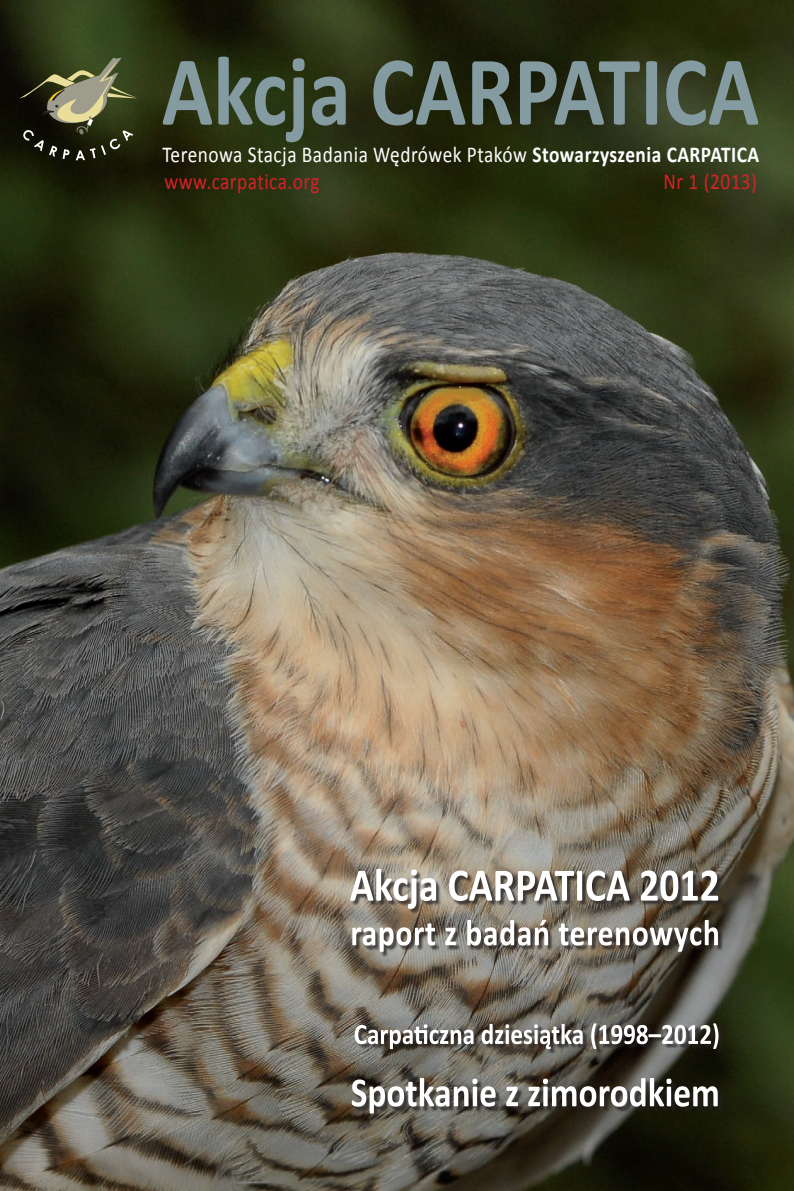
<style>
.page{position:relative;width:794px;height:1191px;background:#fff}
.page>*{position:absolute;margin:0;border:0;box-sizing:border-box;transform-origin:0 0}
.t1{font:700 99.75px "Calibri";color:#849ba1;scale:.85 1}
.t2{font:22.75px/26.8px "Calibri";letter-spacing:.025em;color:#fff;scale:.85 1}
.t3{font:22.75px "Calibri";letter-spacing:.025em;color:#d62229;scale:.85 1}
.s1{font-weight:700}
.s2{color:#d62229}
</style>
<div class="page">
<img style="left:0;top:0;width:794px;height:1191px">
<svg style="left:9px;top:58px;width:128px;height:102px;background:#45472e"></svg>
<div style="left:352px;top:1023px;width:373px;height:97px;background:#231f20;opacity:.75"></div>
<svg style="left:355px;top:1023px;width:363px;height:26px"></svg>
<svg style="left:352px;top:1078px;width:365px;height:35px"></svg>
<div style="left:350px;top:869px;width:375px;height:89px;background:#231f20;opacity:.75"></div>
<svg style="left:350px;top:868px;width:368px;height:41px"></svg>
<svg style="left:352px;top:919px;width:366px;height:32px"></svg>
<h1 class="t1" style="left:162px;top:29px;width:704px">Akcja CARPATICA</h1>
<p class="t2" style="left:162px;top:140px;width:703px">Terenowa Stacja Badania Wędrówek Ptaków <span class="s1">Stowarzyszenia CARPATICA </span><span class="s2">www.carpatica.org</span></p>
<p class="t3" style="left:663px;top:167px;width:112px">Nr 1 (2013)</p>
</div>
